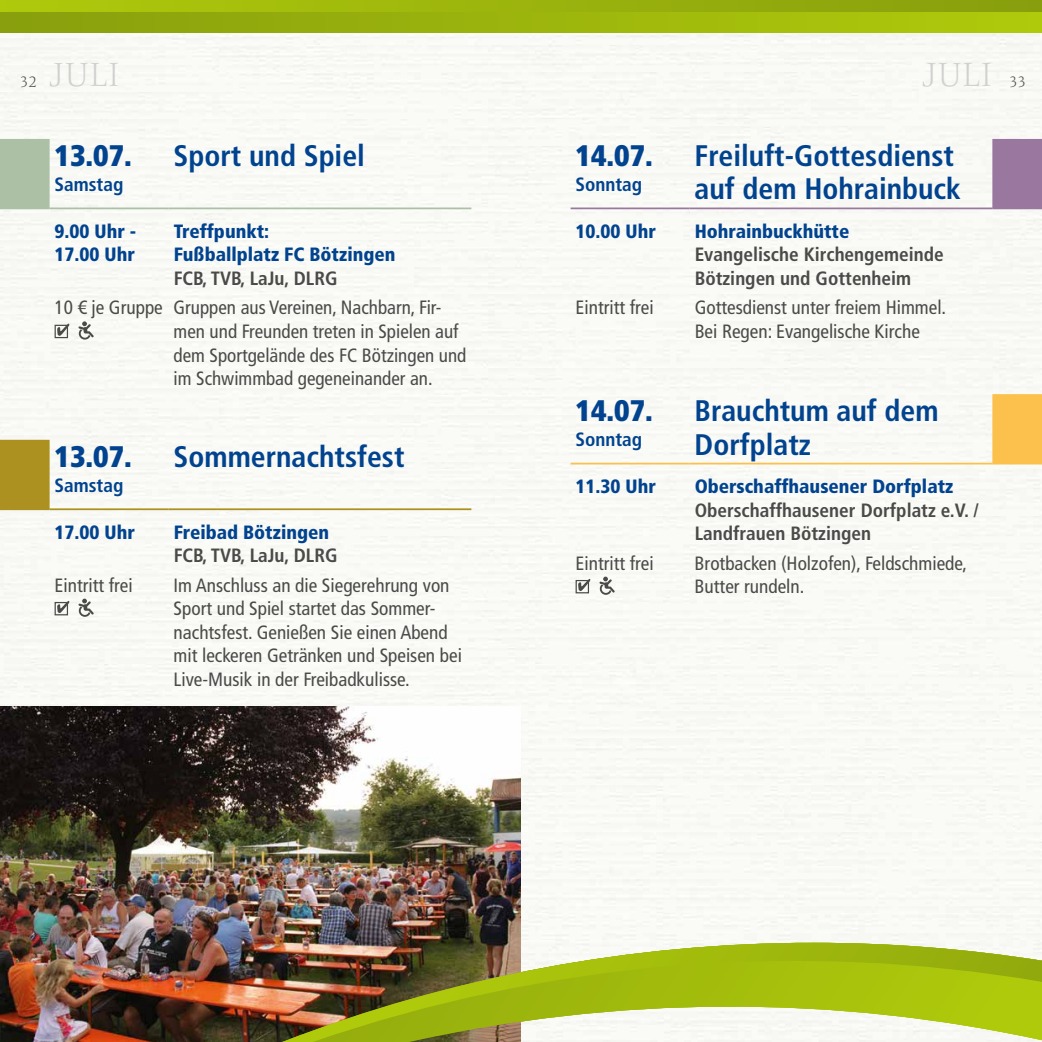
<style>
.page{position:relative;width:1042px;height:1042px;background:#fff}
.page>*{position:absolute;margin:0;border:0;box-sizing:border-box;transform-origin:0 0}
.t1{font:300 35px "Frutiger Serif LT Pro";letter-spacing:.015em;color:#d0d0d0}
.t2{font:700 condensed 29.75px/33.2px "Frutiger LT Std";color:#01438f}
.t3{font:900 condensed 29.75px "Frutiger LT Std";color:#01438f}
.t4{font:condensed 19.25px/23.6px "Frutiger LT Std";color:#4a4a49}
.t5{font:700 condensed 19.25px/23.6px "Frutiger LT Std";color:#4a4a49}
.t6{font:900 condensed 19.25px/23.6px "Frutiger LT Std";color:#01438f}
.t7{font:700 condensed 19.25px "Frutiger LT Std";color:#01438f}
.t8{font:300 15.75px "Frutiger Serif LT Pro";color:#4a4a49}
</style>
<div class="page">
<div style="left:0;top:32px;width:1042px;height:908px;background:#f9faf5"></div>
<img style="left:0;top:706px;width:521px;height:336px">
<img style="left:282px;top:940px;width:760px;height:102px">
<div style="left:0;top:139px;width:50px;height:68px;background:#abc0a5"></div>
<hr style="left:50px;top:207px;width:119px;height:2px;background:#abc0a5">
<hr style="left:169px;top:207px;width:302px;height:2px;background:#abc0a5">
<hr style="left:0;top:207px;width:50px;height:2px;background:#abc0a5">
<svg style="left:57px;top:324px;width:12px;height:12px"></svg>
<div style="left:55px;top:325px;width:13px;height:13px;border:1px solid #4a4a49"></div>
<svg style="left:78px;top:321px;width:16px;height:19px"></svg>
<div style="left:992px;top:394px;width:50px;height:69px;background:#fcc14c"></div>
<hr style="left:570px;top:463px;width:120px;height:1px;background:#fcc14c">
<hr style="left:690px;top:463px;width:302px;height:1px;background:#fcc14c">
<hr style="left:992px;top:463px;width:50px;height:1px;background:#fcc14c">
<svg style="left:578px;top:579px;width:12px;height:12px"></svg>
<div style="left:575px;top:580px;width:14px;height:13px;border:1px solid #4a4a49"></div>
<svg style="left:599px;top:576px;width:16px;height:19px"></svg>
<div style="left:992px;top:139px;width:50px;height:68px;background:#9a779e"></div>
<hr style="left:570px;top:207px;width:120px;height:2px;background:#9a779e">
<hr style="left:690px;top:207px;width:302px;height:2px;background:#9a779e">
<hr style="left:992px;top:207px;width:50px;height:2px;background:#9a779e">
<div style="left:0;top:440px;width:50px;height:68px;background:#ac9121"></div>
<hr style="left:50px;top:508px;width:119px;height:2px;background:#ac9121">
<hr style="left:169px;top:508px;width:302px;height:2px;background:#ac9121">
<hr style="left:0;top:508px;width:50px;height:2px;background:#ac9121">
<svg style="left:57px;top:601px;width:12px;height:12px"></svg>
<div style="left:55px;top:602px;width:13px;height:13px;border:1px solid #4a4a49"></div>
<svg style="left:78px;top:598px;width:16px;height:19px"></svg>
<svg style="left:0;top:0;width:1042px;height:12px;background:#9bb40c"></svg>
<div style="left:0;top:12px;width:1042px;height:20px;background:linear-gradient(to right,#899f0d,#afca0c)"></div>
<p class="t8" style="left:20px;top:72px;width:18px">32</p>
<h1 class="t1" style="left:50px;top:54px;width:71px">JULI</h1>
<h1 class="t1" style="left:922px;top:54px;width:71px">JULI</h1>
<p class="t8" style="left:1009px;top:72px;width:18px">33</p>
<h2 class="t3" style="left:55px;top:138px;width:79px">13.07.</h2>
<p class="t7" style="left:55px;top:173px;width:70px">Samstag</p>
<h2 class="t2" style="left:174px;top:139px;width:193px">Sport und Spiel</h2>
<p class="t6" style="left:55px;top:219px;width:83px">9.00 Uhr -<br>17.00 Uhr</p>
<p class="t6" style="left:174px;top:219px;width:223px">Treffpunkt:<br>Fußballplatz FC Bötzingen</p>
<p class="t5" style="left:174px;top:266px;width:165px">FCB, TVB, LaJu, DLRG</p>
<p class="t4" style="left:55px;top:296px;width:110px">10 € je Gruppe</p>
<p class="t4" style="left:174px;top:296px;width:294px">Gruppen aus Vereinen, Nachbarn, Fir&shy;men und Freunden treten in Spielen auf dem Sportgelände des FC Bötzingen und im Schwimmbad gegeneinander an.</p>
<h2 class="t3" style="left:55px;top:438px;width:79px">13.07.</h2>
<p class="t7" style="left:55px;top:473px;width:70px">Samstag</p>
<h2 class="t2" style="left:174px;top:440px;width:232px">Sommernachtsfest</h2>
<p class="t6" style="left:55px;top:520px;width:82px">17.00 Uhr</p>
<p class="t6" style="left:174px;top:520px;width:157px">Freibad Bötzingen</p>
<p class="t5" style="left:174px;top:544px;width:165px">FCB, TVB, LaJu, DLRG</p>
<p class="t4" style="left:55px;top:573px;width:80px">Eintritt frei</p>
<p class="t4" style="left:174px;top:573px;width:290px">Im Anschluss an die Siegerehrung von Sport und Spiel startet das Sommer&shy;nachtsfest. Genießen Sie einen Abend mit leckeren Getränken und Speisen bei Live-Musik in der Freibadkulisse.</p>
<h2 class="t3" style="left:575px;top:138px;width:79px">14.07.</h2>
<p class="t7" style="left:575px;top:173px;width:68px">Sonntag</p>
<h2 class="t2" style="left:694px;top:139px;width:268px">Freiluft-Gottesdienst auf dem Hohrainbuck</h2>
<p class="t6" style="left:575px;top:219px;width:82px">10.00 Uhr</p>
<p class="t6" style="left:694px;top:219px;width:156px">Hohrainbuckhütte</p>
<p class="t5" style="left:694px;top:243px;width:251px">Evangelische Kirchengemeinde<br>Bötzingen und Gottenheim</p>
<p class="t4" style="left:575px;top:296px;width:80px">Eintritt frei</p>
<p class="t4" style="left:694px;top:296px;width:253px">Gottesdienst unter freiem Himmel.<br>Bei Regen: Evangelische Kirche</p>
<h2 class="t3" style="left:575px;top:393px;width:79px">14.07.</h2>
<p class="t7" style="left:575px;top:428px;width:68px">Sonntag</p>
<h2 class="t2" style="left:694px;top:394px;width:245px">Brauchtum auf dem<br>Dorfplatz</h2>
<p class="t6" style="left:575px;top:474px;width:82px">11.30 Uhr</p>
<p class="t6" style="left:694px;top:474px;width:260px">Oberschaffhausener Dorfplatz</p>
<p class="t5" style="left:694px;top:498px;width:286px">Oberschaffhausener Dorfplatz e.V. /<br>Landfrauen Bötzingen</p>
<p class="t4" style="left:575px;top:551px;width:80px">Eintritt frei</p>
<p class="t4" style="left:694px;top:551px;width:274px">Brotbacken (Holzofen), Feldschmiede,<br>Butter rundeln.</p>
</div>
